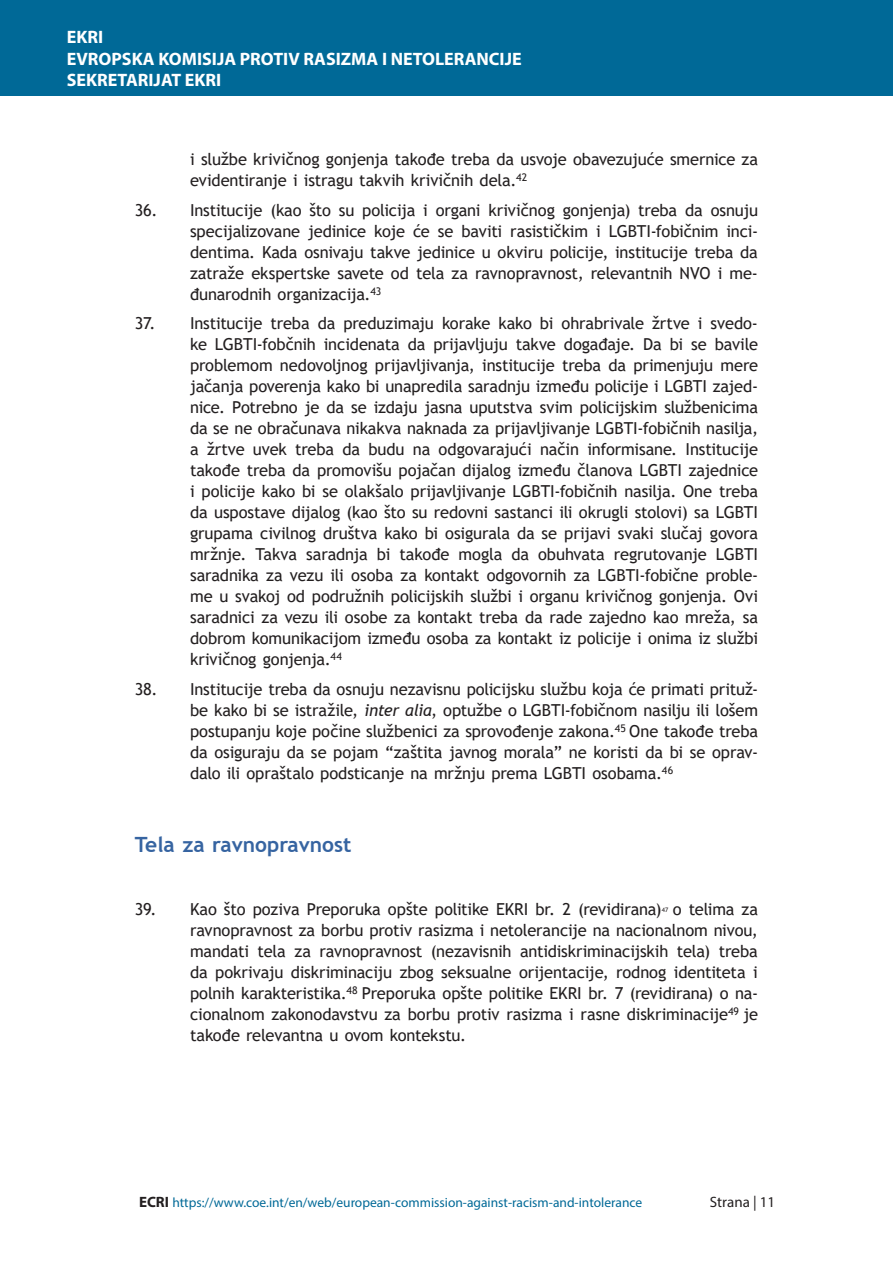
<style>
.page{position:relative;width:893px;height:1263px;background:#fff}
.page>*{position:absolute;margin:0;border:0;box-sizing:border-box;transform-origin:0 0}
.t1{font:700 21px "Trebuchet MS";color:#3664a1}
.t2{font:700 18px/21.6px "Myriad Pro";color:#fff}
.t3{font:16.5px/21px "Trebuchet MS";letter-spacing:-.01em;color:#231f20;text-align:justify}
.t4{font:15px "Myriad Pro";color:#231f20}
.t5{font:13.5px "Myriad Pro";color:#006997}
.t6{font:6.15px "Trebuchet MS";color:#231f20}
.s1{font-style:italic}
.s2{font-weight:700;font-size:15px;color:#231f20}
</style>
<div class="page">
<div style="left:0;top:0;width:893px;height:96px;background:#006997"></div>
<p class="t2" style="left:67px;top:28px;width:456px">EKRI<br>EVROPSKA KOMISIJA PROTIV RASIZMA I NETOLERANCIJE<br>SEKRETARIJAT EKRI</p>
<p class="t3" style="left:190px;top:149px;width:570px">i službe krivičnog gonjenja takođe treba da usvoje obavezujuće smernice za evidentiranje i istragu takvih krivičnih dela.<sup>42</sup></p>
<p class="t3" style="left:190px;top:199px;width:570px;text-indent:-55px">36. Institucije (kao što su policija i organi krivičnog gonjenja) treba da osnuju specijalizovane jedinice koje će se baviti rasističkim i LGBTI-fobičnim inci&shy;dentima. Kada osnivaju takve jedinice u okviru policije, institucije treba da zatraže ekspertske savete od tela za ravnopravnost, relevantnih NVO i me&shy;đunarodnih organizacija.<sup>43</sup></p>
<p class="t3" style="left:190px;top:313px;width:570px;text-indent:-55px">37. Institucije treba da preduzimaju korake kako bi ohrabrivale žrtve i svedo&shy;ke LGBTI-fobčnih incidenata da prijavljuju takve događaje. Da bi se bavile problemom nedovoljnog prijavljivanja, institucije treba da primenjuju mere jačanja poverenja kako bi unapredila saradnju između policije i LGBTI zajed&shy;nice. Potrebno je da se izdaju jasna uputstva svim policijskim službenicima da se ne obračunava nikakva naknada za prijavljivanje LGBTI-fobičnih nasilja, a žrtve uvek treba da budu na odgovarajući način informisane. Institucije takođe treba da promovišu pojačan dijalog između članova LGBTI zajednice i policije kako bi se olakšalo prijavljivanje LGBTI-fobičnih nasilja. One treba da uspostave dijalog (kao što su redovni sastanci ili okrugli stolovi) sa LGBTI grupama civilnog društva kako bi osigurala da se prijavi svaki slučaj govora mržnje. Takva saradnja bi takođe mogla da obuhvata regrutovanje LGBTI saradnika za vezu ili osoba za kontakt odgovornih za LGBTI-fobične proble&shy;me u svakoj od podružnih policijskih službi i organu krivičnog gonjenja. Ovi saradnici za vezu ili osobe za kontakt treba da rade zajedno kao mreža, sa dobrom komunikacijom između osoba za kontakt iz policije i onima iz službi krivičnog gonjenja.<sup>44</sup></p>
<p class="t3" style="left:190px;top:678px;width:570px;text-indent:-55px">38. Institucije treba da osnuju nezavisnu policijsku službu koja će primati prituž&shy;be kako bi se istražile, <span class="s1">inter alia</span>, optužbe o LGBTI-fobičnom nasilju ili lošem postupanju koje počine službenici za sprovođenje zakona.<sup>45</sup> One takođe treba da osiguraju da se pojam “zaštita javnog morala” ne koristi da bi se oprav&shy;dalo ili opraštalo podsticanje na mržnju prema LGBTI osobama.<sup>46</sup></p>
<p class="t1" style="left:135px;top:832px;width:218px">Tela za ravnopravnost</p>
<p class="t3" style="left:135px;top:899px;width:528px">39. Kao što poziva Preporuka opšte politike EKRI br. 2 (revidirana)</p>
<p class="t6" style="left:662px;top:906px;width:8px">47</p>
<p class="t3" style="left:190px;top:899px;width:570px;text-indent:483px">o telima za ravnopravnost za borbu protiv rasizma i netolerancije na nacionalnom nivou, mandati tela za ravnopravnost (nezavisnih antidiskriminacijskih tela) treba da pokrivaju diskriminaciju zbog seksualne orijentacije, rodnog identiteta i polnih karakteristika.<sup>48</sup> Preporuka opšte politike EKRI br. 7 (revidirana) o na&shy;cionalnom zakonodavstvu za borbu protiv rasizma i rasne diskriminacije<sup>49</sup> je takođe relevantna u ovom kontekstu.</p>
<p class="t5" style="left:139px;top:1197px;width:505px"><span class="s2">ECRI</span> https://www.coe.int/en/web/european-commission-against-racism-and-intolerance</p>
<p class="t4" style="left:710px;top:1196px;width:67px">Strana | 11</p>
</div>
